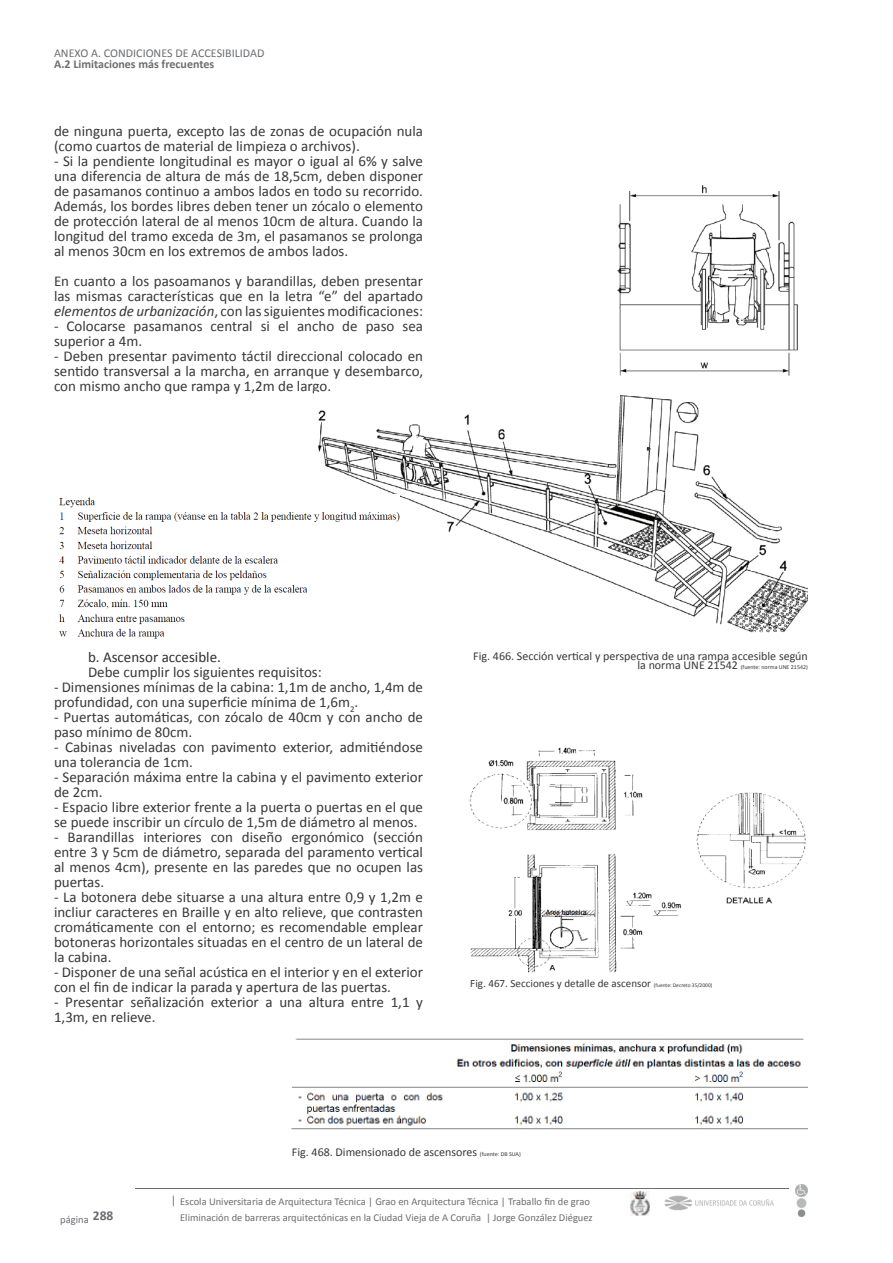
<style>
.page{position:relative;width:893px;height:1263px;background:#fff}
.page>*{position:absolute;margin:0;border:0;box-sizing:border-box;transform-origin:0 0}
.t1{font:15px/15px "Calibri";color:#383839}
.t2{font:15px "Calibri";color:#312f30}
.t3{font:12px "Calibri";color:#383839}
.t4{font:12px "Calibri";color:#6c6d70}
.t5{font:700 12px "Calibri";color:#6d6e71}
.t6{font:11.1px "Calibri";color:#383839}
.t7{font:10.5px/16.8px "Calibri";color:#6c6d70}
.t8{font:6px "Calibri";color:#383839}
.s1{font-style:italic}
.s2{font-size:12px}
.s3{font-size:5.55px}
.s4{font-size:6px}
</style>
<div class="page">
<hr style="left:135px;top:1187px;width:653px;height:1px;background:#6c6d70">
<img style="left:795px;top:1185px;width:13px;height:32px">
<img style="left:664px;top:1195px;width:110px;height:16px">
<img style="left:630px;top:1192px;width:20px;height:23px">
<img style="left:469px;top:747px;width:337px;height:226px">
<img style="left:295px;top:1038px;width:509px;height:16px">
<img style="left:292px;top:1058px;width:516px;height:72px">
<img style="left:318px;top:394px;width:490px;height:239px">
<img style="left:617px;top:185px;width:181px;height:191px">
<img style="left:59px;top:494px;width:341px;height:145px">
<p class="t4" style="left:54px;top:46px;width:212px">ANEXO A. CONDICIONES DE ACCESIBILIDAD</p>
<p class="t5" style="left:54px;top:57px;width:162px">A.2 Limitaciones más frecuentes</p>
<p class="t1" style="left:54px;top:123px;width:371px">de ninguna puerta, excepto las de zonas de ocupación nula (como cuartos de material de limpieza o archivos).</p>
<p class="t1" style="left:54px;top:153px;width:371px;text-align:justify">- Si la pendiente longitudinal es mayor o igual al 6% y salve una diferencia de altura de más de 18,5cm, deben disponer de pasamanos continuo a ambos lados en todo su recorrido.<br>Además, los bordes libres deben tener un zócalo o elemento de protección lateral de al menos 10cm de altura. Cuando la longitud del tramo exceda de 3m, el pasamanos se prolonga al menos 30cm en los extremos de ambos lados.</p>
<p class="t1" style="left:54px;top:273px;width:371px;text-align:justify">En cuanto a los pasoamanos y barandillas, deben presentar las mismas características que en la letra “e” del apartado <span class="s1">elementos de urbanización</span>, con las siguientes modificaciones:</p>
<p class="t1" style="left:54px;top:318px;width:371px">- Colocarse pasamanos central si el ancho de paso sea superior a 4m.</p>
<p class="t1" style="left:54px;top:348px;width:371px;text-align:justify">- Deben presentar pavimento táctil direccional colocado en sentido transversal a la marcha, en arranque y desembarco, con mismo ancho que rampa y 1,2m de largo.</p>
<p class="t2" style="left:88px;top:647px;width:134px">b. Ascensor accesible.</p>
<p class="t1" style="left:88px;top:664px;width:235px">Debe cumplir los siguientes requisitos:</p>
<p class="t1" style="left:54px;top:679px;width:371px">- Dimensiones mínimas de la cabina: 1,1m de ancho, 1,4m de profundidad, con una superficie mínima de 1,6m<sub>2</sub>.</p>
<p class="t1" style="left:54px;top:709px;width:371px">- Puertas automáticas, con zócalo de 40cm y con ancho de paso mínimo de 80cm.</p>
<p class="t1" style="left:54px;top:739px;width:371px">- Cabinas niveladas con pavimento exterior, admitiéndose una tolerancia de 1cm.</p>
<p class="t1" style="left:54px;top:769px;width:371px">- Separación máxima entre la cabina y el pavimento exterior de 2cm.</p>
<p class="t1" style="left:54px;top:799px;width:371px">- Espacio libre exterior frente a la puerta o puertas en el que se puede inscribir un círculo de 1,5m de diámetro al menos.</p>
<p class="t1" style="left:54px;top:829px;width:371px;text-align:justify">- Barandillas interiores con diseño ergonómico (sección entre 3 y 5cm de diámetro, separada del paramento vertical al menos 4cm), presente en las paredes que no ocupen las puertas.</p>
<p class="t1" style="left:54px;top:889px;width:371px;text-align:justify">- La botonera debe situarse a una altura entre 0,9 y 1,2m e incliur caracteres en Braille y en alto relieve, que contrasten cromáticamente con el entorno; es recomendable emplear botoneras horizontales situadas en el centro de un lateral de la cabina.</p>
<p class="t1" style="left:54px;top:964px;width:371px">- Disponer de una señal acústica en el interior y en el exterior con el fin de indicar la parada y apertura de las puertas.</p>
<p class="t1" style="left:54px;top:994px;width:371px">- Presentar señalización exterior a una altura entre 1,1 y<br>1,3m, en relieve.</p>
<p class="t3" style="left:473px;top:648px;width:336px">Fig. 466. Sección vertical y perspectiva de una rampa accesible según</p>
<p class="t8" style="left:637px;top:663px;width:172px"><span class="s2">la norma UNE 21542</span> (fuente: norma UNE 21542)</p>
<p class="t6" style="left:470px;top:976px;width:244px">Fig. 467. Secciones y detalle de ascensor <span class="s3">(fuente: Decreto 35/2000)</span></p>
<p class="t7" style="left:60px;top:1211px;width:55px">página <sup>288</sup></p>
<p class="t3" style="left:292px;top:1144px;width:230px">Fig. 468. Dimensionado de ascensores <span class="s4">(fuente: DB SUA)</span></p>
<p class="t4" style="left:171px;top:1192px;width:7px">|</p>
<p class="t7" style="left:180px;top:1193px;width:414px">Escola Universitaria de Arquitectura Técnica | Grao en Arquitectura Técnica | Traballo fin de grao<br>Eliminación de barreras arquitectónicas en la Ciudad Vieja de A Coruña | Jorge González Diéguez</p>
</div>
